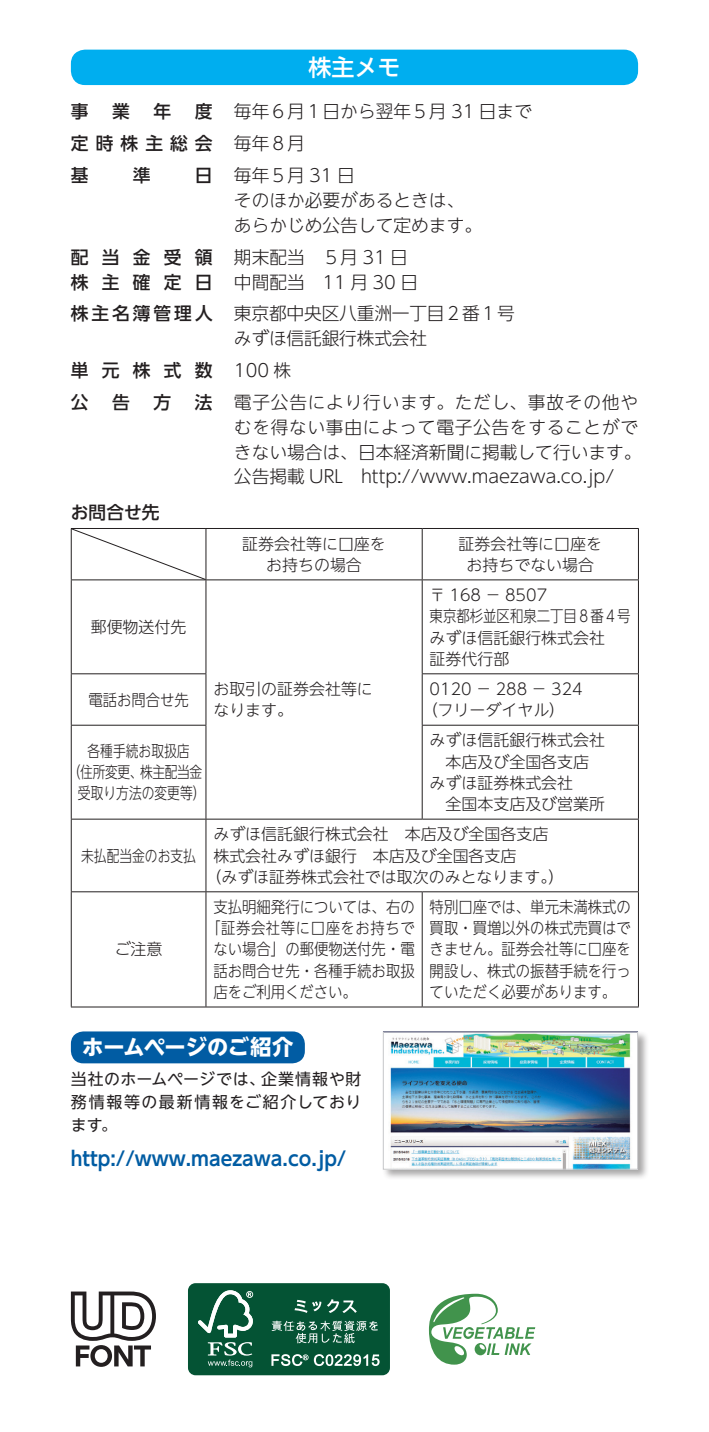
<style>
.page{position:relative;width:709px;height:1432px;background:#fff}
.page>*{position:absolute;margin:0;border:0;box-sizing:border-box;transform-origin:0 0}
.t1{font:500 23px "UD Shin Go NT Pr 6 N";color:#fff}
.t2{font:700 21.25px "UD Shin Go NT Pr 6 N";letter-spacing:-.005em;color:#fff}
.t3{font:700 19.5px "UD Shin Go NT Pr 6 N De";color:#015ca3}
.t4{font:300 17.75px/24.8px "UD Shin Go NT Pr 6 N";color:#231f20}
.t5{font:300 17.75px/24.8px "UD Shin Go NT Pr 6 N";letter-spacing:.04em;color:#231f20}
.t6{font:500 17.75px/24.8px "UD Shin Go NT Pr 6 N";letter-spacing:.75em;color:#231f20}
.t7{font:300 16px/21.2px "UD Shin Go NT Pr 6 N";color:#231f20}
.t8{font:300 16px/21.2px "UD Shin Go NT Pr 6 N";color:#231f20;text-align:justify;scale:.9 1}
.t9{font:16px/23px "UD Shin Go NT Pr 6 N";letter-spacing:.055em;color:#231f20;text-align:justify}
.t10{font:300 16px "UD Shin Go NT Pr 6 N";color:#231f20;scale:.8 1}
.t11{font:300 16px "UD Shin Go NT Pr 6 N";letter-spacing:.04em;color:#231f20;scale:.9 1}
.t12{font:300 16px "UD Shin Go NT Pr 6 N";letter-spacing:-.025em;color:#231f20;scale:.8 1}
.s1{font-weight:500}
.s2{font-weight:300}
</style>
<div class="page">
<div style="left:71px;top:50px;width:567px;height:35px;background:#00aeef;border-radius:14px"></div>
<hr style="left:206px;top:528px;width:216px;height:1px;background:#231f20">
<hr style="left:422px;top:528px;width:217px;height:1px;background:#231f20">
<hr style="left:422px;top:529px;width:1px;height:50px;background:#231f20">
<hr style="left:638px;top:529px;width:1px;height:50px;background:#231f20">
<hr style="left:71px;top:580px;width:1px;height:93px;background:#231f20">
<hr style="left:206px;top:579px;width:216px;height:1px;background:#231f20">
<hr style="left:205px;top:580px;width:1px;height:93px;background:#231f20">
<hr style="left:422px;top:579px;width:217px;height:1px;background:#231f20">
<hr style="left:422px;top:580px;width:1px;height:93px;background:#231f20">
<hr style="left:638px;top:580px;width:1px;height:93px;background:#231f20">
<hr style="left:71px;top:673px;width:135px;height:1px;background:#231f20">
<hr style="left:71px;top:674px;width:1px;height:51px;background:#231f20">
<hr style="left:205px;top:674px;width:1px;height:51px;background:#231f20">
<hr style="left:422px;top:673px;width:217px;height:1px;background:#231f20">
<hr style="left:422px;top:674px;width:1px;height:51px;background:#231f20">
<hr style="left:638px;top:674px;width:1px;height:51px;background:#231f20">
<hr style="left:71px;top:725px;width:135px;height:1px;background:#231f20">
<hr style="left:71px;top:725px;width:1px;height:94px;background:#231f20">
<hr style="left:205px;top:725px;width:1px;height:94px;background:#231f20">
<hr style="left:422px;top:725px;width:217px;height:1px;background:#231f20">
<hr style="left:422px;top:725px;width:1px;height:94px;background:#231f20">
<hr style="left:638px;top:725px;width:1px;height:94px;background:#231f20">
<hr style="left:71px;top:818px;width:135px;height:1px;background:#231f20">
<hr style="left:71px;top:819px;width:1px;height:72px;background:#231f20">
<hr style="left:205px;top:819px;width:1px;height:72px;background:#231f20">
<hr style="left:638px;top:819px;width:1px;height:72px;background:#231f20">
<hr style="left:71px;top:891px;width:135px;height:1px;background:#231f20">
<hr style="left:71px;top:892px;width:1px;height:114px;background:#231f20">
<hr style="left:206px;top:891px;width:216px;height:1px;background:#231f20">
<hr style="left:205px;top:892px;width:1px;height:114px;background:#231f20">
<hr style="left:422px;top:891px;width:217px;height:1px;background:#231f20">
<hr style="left:422px;top:892px;width:1px;height:114px;background:#231f20">
<hr style="left:638px;top:892px;width:1px;height:114px;background:#231f20">
<hr style="left:71px;top:1006px;width:135px;height:1px;background:#231f20">
<hr style="left:206px;top:1006px;width:216px;height:1px;background:#231f20">
<hr style="left:422px;top:1006px;width:217px;height:1px;background:#231f20">
<hr style="left:206px;top:818px;width:216px;height:1px;background:#231f20">
<hr style="left:422px;top:818px;width:217px;height:1px;background:#231f20">
<svg style="left:71px;top:528px;width:135px;height:52px"></svg>
<div style="left:71px;top:1031px;width:234px;height:32px;background:#015ca3;border-radius:12px"></div>
<div style="left:381px;top:1030px;width:268px;height:150px;background:#231f20;opacity:.4"></div>
<img style="left:385px;top:1033px;width:251px;height:134px">
<div style="left:383px;top:1031px;width:255px;height:138px;border:1px solid #c7c8ca"></div>
<svg style="left:429px;top:1293px;width:106px;height:71px"></svg>
<svg style="left:71px;top:1291px;width:85px;height:75px"></svg>
<div style="left:188px;top:1283px;width:202px;height:92px;background:#045334;border-radius:8px"></div>
<svg style="left:198px;top:1290px;width:55px;height:77px"></svg>
<svg style="left:294px;top:1299px;width:27px;height:14px"></svg>
<svg style="left:327px;top:1299px;width:30px;height:14px"></svg>
<svg style="left:272px;top:1320px;width:105px;height:23px"></svg>
<svg style="left:271px;top:1354px;width:37px;height:12px"></svg>
<svg style="left:314px;top:1354px;width:65px;height:12px"></svg>
<h1 class="t1" style="left:308px;top:49px;width:94px">株主メモ</h1>
<p class="t6" style="left:71px;top:99px;width:19px">事</p>
<p class="t6" style="left:112px;top:99px;width:19px">業</p>
<p class="t6" style="left:154px;top:99px;width:19px">年</p>
<p class="t4" style="left:71px;top:95px;width:462px;line-height:32px;text-indent:124px"><span class="s1">度</span> 毎年６月１日から翌年５月 31 日まで<span class="s1">定時株主総会</span> 毎年８月<br><span class="s1">基　 準　 日</span> 毎年５月31日</p>
<p class="t4" style="left:234px;top:187px;width:250px">そのほか必要があるときは、あらかじめ公告して定めます。</p>
<p class="t6" style="left:71px;top:244px;width:143px">配当金受領株主確定日</p>
<p class="t4" style="left:234px;top:244px;width:186px">期末配当　５月 31 日中間配当　11 月 30 日</p>
<p class="t4" style="left:234px;top:301px;width:282px;text-indent:-163px"><span class="s1">株主名簿管理人</span> 東京都中央区八重洲一丁目２番１号みずほ信託銀行株式会社</p>
<p class="t6" style="left:71px;top:354px;width:222px;line-height:32px">単元株式数 <span class="s2">100株</span>公</p>
<p class="t6" style="left:112px;top:389px;width:19px">告</p>
<p class="t6" style="left:154px;top:389px;width:19px">方</p>
<p class="t5" style="left:234px;top:389px;width:409px;text-indent:-39px"><span class="s1">法</span> 電子公告により行います。ただし、事故その他やむを得ない事由によって電子公告をすることができない場合は、日本経済新聞に掲載して行います。公告掲載 URL　http://www.maezawa.co.jp/</p>
<p class="t6" style="left:71px;top:499px;width:90px">お問合せ先</p>
<p class="t7" style="left:91px;top:615px;width:97px">郵便物送付先</p>
<p class="t7" style="left:242px;top:532px;width:145px;text-align:center">証券会社等に口座をお持ちの場合</p>
<p class="t7" style="left:458px;top:532px;width:145px;text-align:center">証券会社等に口座をお持ちでない場合</p>
<p class="t7" style="left:429px;top:584px;width:202px">〒 168 − 8507<br>東京都杉並区和泉二丁目８番４号みずほ信託銀行株式会社<br>証券代行部</p>
<p class="t7" style="left:213px;top:677px;width:161px">お取引の証券会社等になります。</p>
<p class="t8" style="left:88px;top:688px;width:113px">電話お問合せ先</p>
<p class="t7" style="left:421px;top:677px;width:163px;text-indent:8px">0120 − 288 − 324（フリーダイヤル）</p>
<p class="t10" style="left:88px;top:738px;width:129px">各種手続お取扱店</p>
<p class="t12" style="left:68px;top:759px;width:170px">（住所変更、株主配当金</p>
<p class="t10" style="left:78px;top:780px;width:161px">受取り方法の変更等）</p>
<p class="t7" style="left:429px;top:729px;width:177px">みずほ信託銀行株式会社　本店及び全国各支店みずほ証券株式会社<br>　全国本支店及び営業所</p>
<p class="t10" style="left:81px;top:842px;width:145px">未払配当金のお支払</p>
<p class="t7" style="left:115px;top:938px;width:49px">ご注意</p>
<p class="t7" style="left:213px;top:823px;width:336px">みずほ信託銀行株式会社　本店及び全国各支店</p>
<p class="t7" style="left:213px;top:844px;width:304px">株式会社みずほ銀行　本店及び全国各支店</p>
<p class="t7" style="left:205px;top:865px;width:360px">（みずほ証券株式会社では取次のみとなります。）</p>
<p class="t8" style="left:213px;top:895px;width:225px">支払明細発行については、右の</p>
<p class="t11" style="left:206px;top:915px;width:233px">「証券会社等に口座をお持ちで</p>
<p class="t8" style="left:213px;top:938px;width:225px">ない場合」の郵便物送付先・電</p>
<p class="t8" style="left:213px;top:959px;width:225px">話お問合せ先・各種手続お取扱</p>
<p class="t8" style="left:213px;top:980px;width:161px">店をご利用ください。</p>
<p class="t8" style="left:429px;top:895px;width:225px">特別口座では、単元未満株式の買取・買増以外の株式売買はできません。証券会社等に口座を開設し、株式の振替手続を行っていただく必要があります。</p>
<h2 class="t2" style="left:82px;top:1030px;width:213px">ホームページのご紹介</h2>
<p class="t9" style="left:71px;top:1067px;width:292px">当社のホームページでは、企業情報や財務情報等の最新情報をご紹介しております。</p>
<p class="t3" style="left:71px;top:1142px;width:277px">http://www.maezawa.co.jp/</p>
</div>
